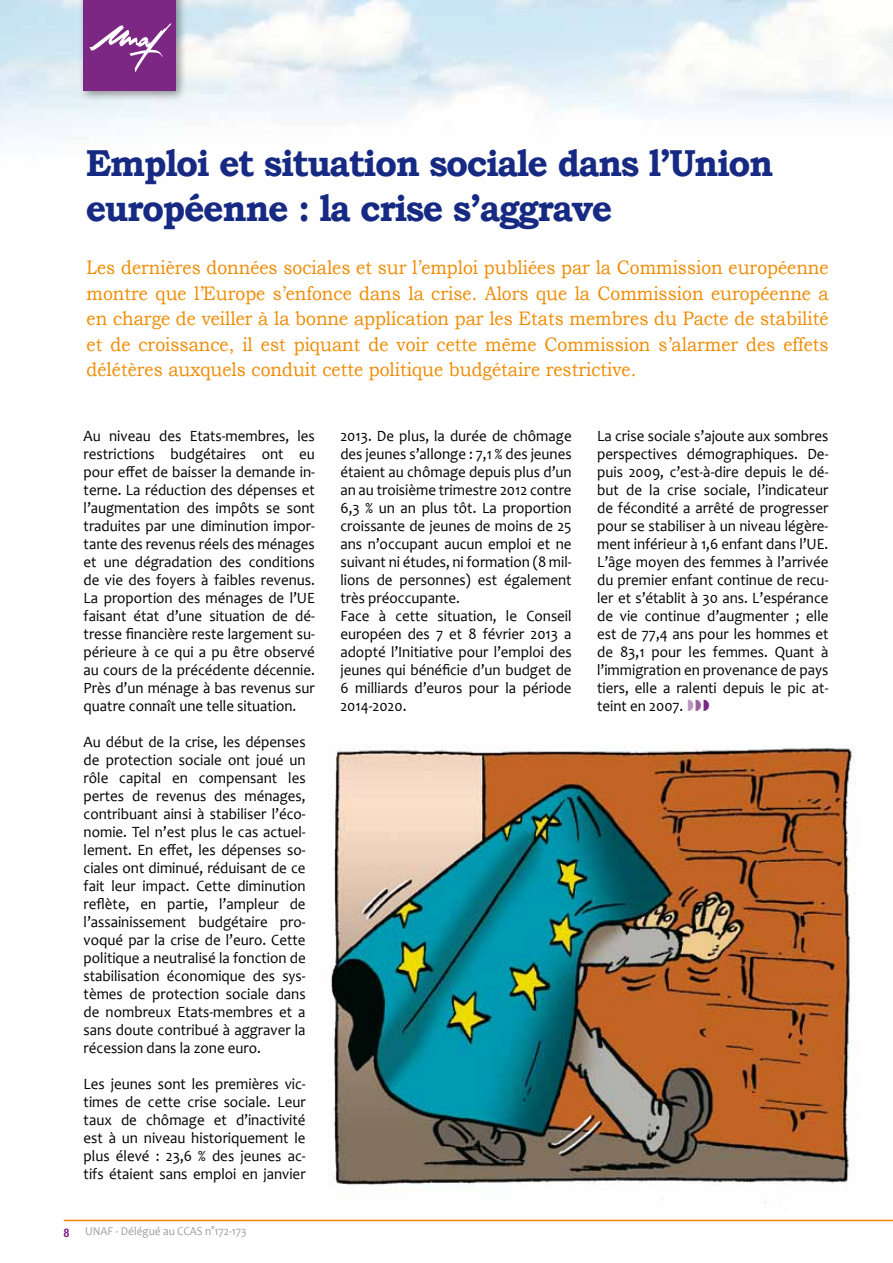
<style>
.page{position:relative;width:893px;height:1263px;background:#fff}
.page>*{position:absolute;margin:0;border:0;box-sizing:border-box;transform-origin:0 0}
.t1{font:700 37.5px/45px "Bookman Old Style";letter-spacing:-.04em;color:#162983;scale:.95 1}
.t2{font:19.5px/25.5px "Bookman Old Style";color:#f08a00;text-align:justify;scale:.9 1}
.t3{font:15.75px/18px "Candara";color:#000;text-align:justify;scale:.95 1}
.t4{font:12px "Candara";color:#9c9e9f;scale:.95 1}
.t5{font:700 condensed 12px "Helvetica Neue LT Com";color:#7c2783;scale:.95 1}
</style>
<div class="page">
<hr style="left:64px;top:1220px;width:829px;height:1px;background:#f08a00">
<div style="left:78px;top:0;width:109px;height:102px;background:#000;opacity:.39"></div>
<div style="left:84px;top:0;width:92px;height:91px;background:#7c2783"></div>
<svg style="left:89px;top:23px;width:83px;height:49px"></svg>
<img style="left:330px;top:745px;width:526px;height:458px">
<h1 class="t1" style="left:86px;top:140px;width:725px">Emploi et situation sociale dans l’Union européenne : la crise s’aggrave</h1>
<p class="t2" style="left:87px;top:255px;width:826px">Les dernières données sociales et sur l’emploi publiées par la Commission européenne montre que l’Europe s’enfonce dans la crise. Alors que la Commission européenne a en charge de veiller à la bonne application par les Etats membres du Pacte de stabilité et de croissance, il est piquant de voir cette même Commission s’alarmer des effets délétères auxquels conduit cette politique budgétaire restrictive.</p>
<p class="t3" style="left:84px;top:427px;width:245px">Au niveau des Etats-membres, les restrictions budgétaires ont eu pour effet de baisser la demande in&shy;terne. La réduction des dépenses et l’augmentation des impôts se sont traduites par une diminution impor&shy;tante des revenus réels des ménages et une dégradation des conditions de vie des foyers à faibles revenus.<br>La proportion des ménages de l’UE faisant état d’une situation de dé&shy;tresse financière reste largement su&shy;périeure à ce qui a pu être observé au cours de la précédente décennie.<br>Près d’un ménage à bas revenus sur quatre connaît une telle situation.</p>
<p class="t3" style="left:84px;top:733px;width:235px">Au début de la crise, les dépenses de protection sociale ont joué un rôle capital en compensant les pertes de revenus des ménages, contribuant ainsi à stabiliser l’éco&shy;nomie. Tel n’est plus le cas actuel&shy;lement. En effet, les dépenses so&shy;ciales ont diminué, réduisant de ce fait leur impact. Cette diminution reflète, en partie, l’ampleur de l’assainissement budgétaire pro&shy;voqué par la crise de l’euro. Cette politique a neutralisé la fonction de stabilisation économique des sys&shy;tèmes de protection sociale dans de nombreux Etats-membres et a sans doute contribué à aggraver la récession dans la zone euro.</p>
<p class="t3" style="left:84px;top:1075px;width:235px">Les jeunes sont les premières vic&shy;times de cette crise sociale. Leur taux de chômage et d’inactivité est à un niveau historiquement le plus élevé : 23,6 % des jeunes ac&shy;tifs étaient sans emploi en janvier</p>
<p class="t5" style="left:64px;top:1225px;width:7px">8</p>
<p class="t4" style="left:85px;top:1224px;width:172px">UNAF - Délégué au CCAS n°172-173</p>
<p class="t3" style="left:340px;top:427px;width:245px;text-align:left">2013. De plus, la durée de chômage des jeunes s’allonge : 7,1 % des jeunes étaient au chômage depuis plus d’un an au troisième trimestre 2012 contre<br>6,3 % un an plus tôt. La proportion croissante de jeunes de moins de 25 ans n’occupant aucun emploi et ne suivant ni études, ni formation (8 mil&shy;lions de personnes) est également très préoccupante.<br>Face à cette situation, le Conseil européen des 7 et 8 février 2013 a adopté l’Initiative pour l’emploi des jeunes qui bénéficie d’un budget de<br>6 milliards d’euros pour la période<br>2014-2020.</p>
<p class="t3" style="left:597px;top:427px;width:245px">La crise sociale s’ajoute aux sombres perspectives démographiques. De&shy;puis 2009, c’est-à-dire depuis le dé&shy;but de la crise sociale, l’indicateur de fécondité a arrêté de progresser pour se stabiliser à un niveau légère&shy;ment inférieur à 1,6 enfant dans l’UE.<br>L’âge moyen des femmes à l’arrivée du premier enfant continue de recu&shy;ler et s’établit à 30 ans. L’espérance de vie continue d’augmenter ; elle est de 77,4 ans pour les hommes et de 83,1 pour les femmes. Quant à l’immigration en provenance de pays tiers, elle a ralenti depuis le pic at&shy;teint en 2007.</p>
</div>
